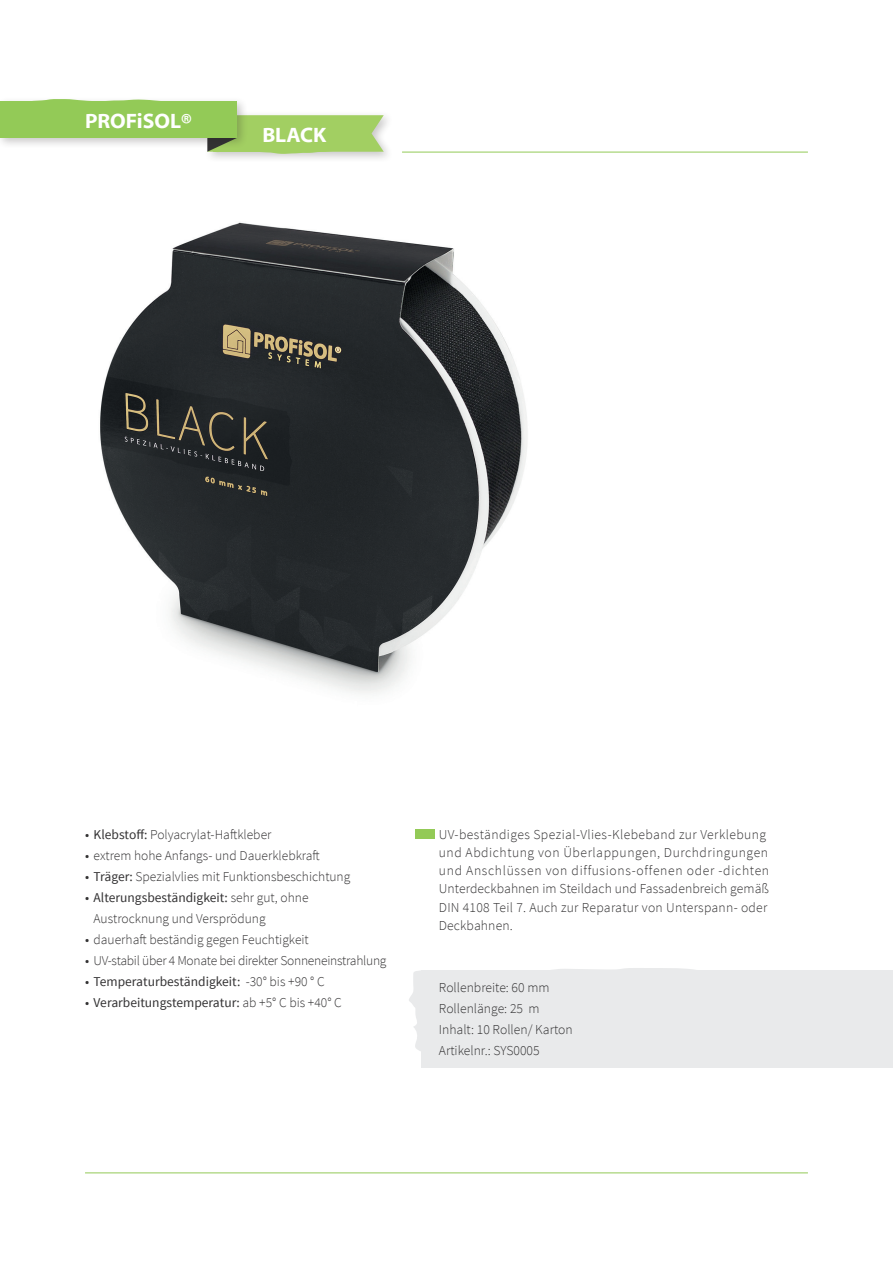
<style>
.page{position:relative;width:893px;height:1263px;background:#fff}
.page>*{position:absolute;margin:0;border:0;box-sizing:border-box;transform-origin:0 0}
.t1{font:700 21px "Myriad Web Pro";color:#fff}
.t2{font:300 13.65px "Source Sans Pro";letter-spacing:.02em;color:#333233}
.t3{font:300 13.65px "Source Sans Pro";color:#333233}
.t4{font:300 13.65px "Source Sans Pro";letter-spacing:.05em;color:#333233}
.t5{font:300 13.65px "Source Sans Pro";letter-spacing:.04em;color:#333233}
.t6{font:300 13.5px "Source Sans Pro";color:#333233}
.t7{font:13.5px "Source Sans Pro";color:#333233}
.t8{font:300 13.5px "Source Sans Pro";letter-spacing:-.02em;color:#333233}
.s1{font-weight:400}
.s2{font-weight:300}
</style>
<div class="page">
<div style="left:203px;top:110px;width:191px;height:53px;background:#231f20;opacity:.25"></div>
<div style="left:0;top:96px;width:248px;height:53px;background:#231f20;opacity:.25"></div>
<div style="left:0;top:101px;width:237px;height:37px;background:#93ca57"></div>
<svg style="left:14px;top:99px;width:173px;height:2px"></svg>
<svg style="left:207px;top:101px;width:177px;height:53px"></svg>
<img style="left:100px;top:222px;width:427px;height:471px">
<svg style="left:409px;top:968px;width:285px;height:89px"></svg>
<div style="left:422px;top:970px;width:471px;height:97px;background:#e9eaeb"></div>
<hr style="left:402px;top:152px;width:406px;height:1px;background:#93ca57">
<hr style="left:85px;top:1172px;width:723px;height:1px;background:#93ca57">
<div style="left:415px;top:829px;width:19px;height:10px;background:#93ca57"></div>
<p class="t1" style="left:85px;top:109px;width:108px">PROFiSOL®</p>
<p class="t1" style="left:262px;top:123px;width:66px">BLACK</p>
<p class="t6" style="left:85px;top:826px;width:188px"><span class="s1">• Klebstoff:</span> Polyacrylat-Haftkleber</p>
<p class="t6" style="left:85px;top:847px;width:236px"><span class="s1">•</span> extrem hohe Anfangs- und Dauerklebkraft</p>
<p class="t6" style="left:85px;top:868px;width:267px"><span class="s1">• Träger:</span> Spezialvlies mit Funktionsbeschichtung</p>
<p class="t7" style="left:85px;top:889px;width:225px">• Alterungsbeständigkeit: <span class="s2">sehr gut, ohne</span></p>
<p class="t6" style="left:94px;top:910px;width:174px">Austrocknung und Versprödung</p>
<p class="t6" style="left:85px;top:931px;width:225px"><span class="s1">•</span> dauerhaft beständig gegen Feuchtigkeit</p>
<p class="t8" style="left:85px;top:952px;width:303px"><span class="s1">•</span> UV-stabil über 4 Monate bei direkter Sonneneinstrahlung</p>
<p class="t7" style="left:85px;top:973px;width:241px">• Temperaturbeständigkeit: <span class="s2">-30° bis +90 ° C</span></p>
<p class="t7" style="left:85px;top:994px;width:258px">• Verarbeitungstemperatur: <span class="s2">ab +5° C bis +40° C</span></p>
<p class="t2" style="left:439px;top:826px;width:329px">UV-beständiges Spezial-Vlies-Klebeband zur Verklebung</p>
<p class="t5" style="left:439px;top:844px;width:331px">und Abdichtung von Überlappungen, Durchdringungen</p>
<p class="t4" style="left:439px;top:862px;width:332px">und Anschlüssen von diffusions-offenen oder -dichten</p>
<p class="t2" style="left:439px;top:880px;width:332px">Unterdeckbahnen im Steildach und Fassadenbreich gemäß</p>
<p class="t2" style="left:439px;top:899px;width:330px">DIN 4108 Teil 7. Auch zur Reparatur von Unterspann- oder</p>
<p class="t2" style="left:439px;top:917px;width:75px">Deckbahnen.</p>
<p class="t3" style="left:439px;top:979px;width:112px">Rollenbreite: 60 mm</p>
<p class="t3" style="left:439px;top:1000px;width:102px">Rollenlänge: 25 m</p>
<p class="t3" style="left:439px;top:1021px;width:135px">Inhalt: 10 Rollen/ Karton</p>
<p class="t3" style="left:439px;top:1042px;width:102px">Artikelnr.: SYS0005</p>
</div>
